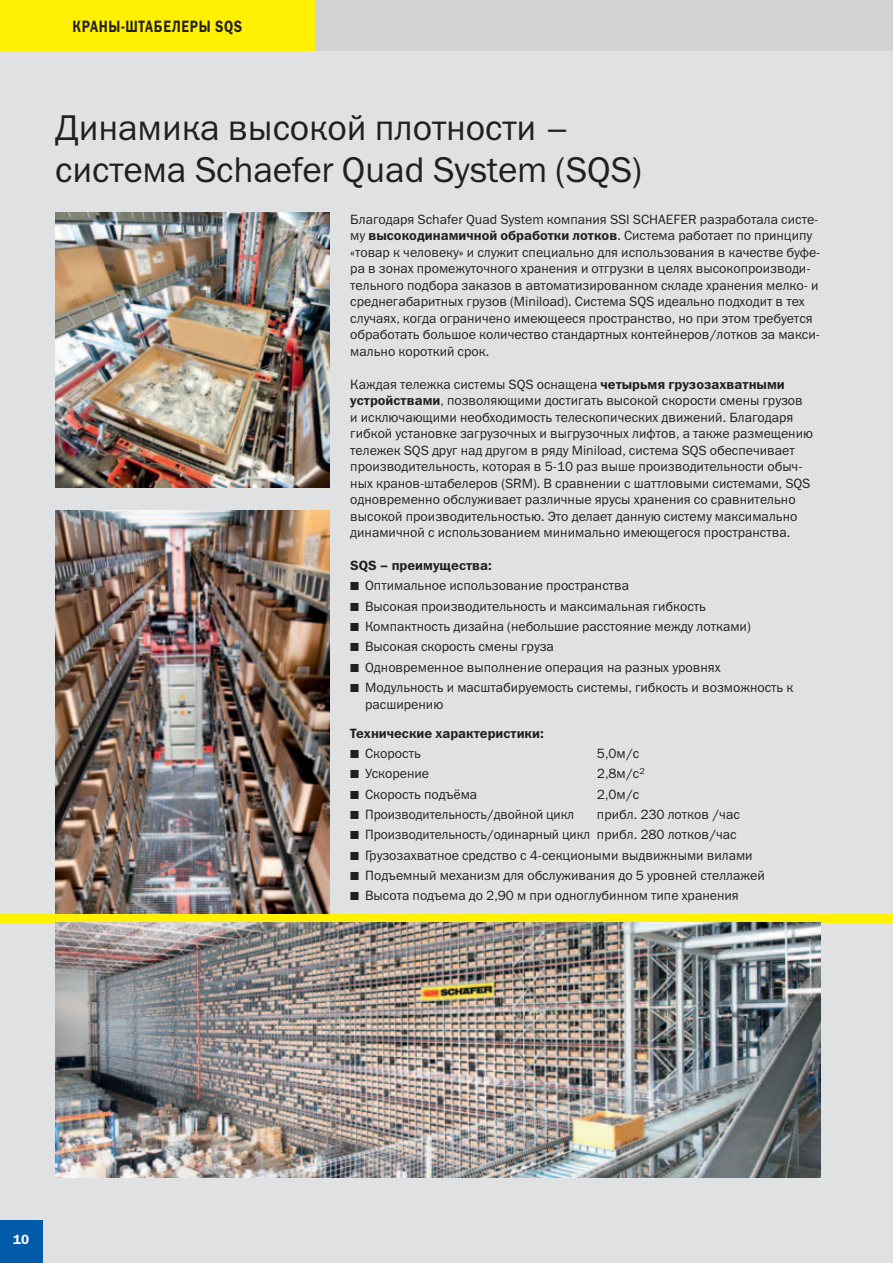
<style>
.page{position:relative;width:893px;height:1263px;background:#e0e1e3}
.page>*{position:absolute;margin:0;border:0;box-sizing:border-box;transform-origin:0 0}
.t1{font:36px/42px "Franklin Gothic Book C";letter-spacing:-.005em;color:#231f20}
.t2{font:16.5px "Franklin Gothic Demi C";letter-spacing:.05em;color:#231f20;scale:.8 1}
.t3{font:13.5px/16.5px "Franklin Gothic Book C";color:#231f20}
.t4{font:13.5px "Franklin Gothic Demi C";color:#231f20}
.t5{font:600 13.5px "Franklin Gothic";color:#fff}
.s1{font-family:"Franklin Gothic Book C"}
.s2{font-family:"Franklin Gothic Demi C"}
.s3{font-family:"European Pi Three"}
</style>
<div class="page">
<div style="left:0;top:0;width:893px;height:51px;background:#d1d2d4"></div>
<div style="left:0;top:0;width:315px;height:51px;background:#fff101"></div>
<img style="left:55px;top:510px;width:274px;height:404px">
<img style="left:55px;top:213px;width:274px;height:275px">
<div style="left:0;top:914px;width:893px;height:9px;background:#fff101"></div>
<div style="left:0;top:1220px;width:43px;height:43px;background:#015aaa"></div>
<img style="left:55px;top:923px;width:766px;height:255px">
<p class="t2" style="left:72px;top:20px;width:214px">КРАНЫ-ШТАБЕЛЕРЫ SQS</p>
<h1 class="t1" style="left:55px;top:110px;width:588px">Динамика высокой плотности – система Schaefer Quad System (SQS)</h1>
<p class="t3" style="left:350px;top:212px;width:470px">Благодаря Schafer Quad System компания SSI SCHAEFER разработала систе-</p>
<p class="t4" style="left:350px;top:230px;width:464px"><span class="s1">му</span> высокодинамичной обработки лотков<span class="s1">. Система работает по принципу</span></p>
<p class="t3" style="left:350px;top:245px;width:472px">«товар к человеку» и служит специально для использования в качестве буфе&shy;ра в зонах промежуточного хранения и отгрузки в целях высокопроизводи&shy;тельного подбора заказов в автоматизированном складе хранения мелко- и среднегабаритных грузов (Miniload). Система SQS идеально подходит в тех случаях, когда ограничено имеющееся пространство, но при этом требуется обработать большое количество стандартных контейнеров/лотков за макси&shy;мально короткий срок.</p>
<p class="t3" style="left:350px;top:377px;width:464px">Каждая тележка системы SQS оснащена <span class="s2">четырьмя грузозахватными устройствами</span>, позволяющими достигать высокой скорости смены грузов и исключающими необходимость телескопических движений. Благодаря гибкой установке загрузочных и выгрузочных лифтов, а также размещению тележек SQS друг над другом в ряду Miniload, система SQS обеспечивает производительность, которая в 5-10 раз выше производительности обыч&shy;ных кранов-штабелеров (SRM). В сравнении с шаттловыми системами, SQS одновременно обслуживает различные ярусы хранения со сравнительно высокой производительностью. Это делает данную систему максимально динамичной с использованием минимально имеющегося пространства.</p>
<p class="t4" style="left:350px;top:560px;width:143px">SQS – преимущества:</p>
<p class="t3" style="left:350px;top:579px;width:280px"><span class="s3">-</span> Оптимальное использование пространства</p>
<p class="t3" style="left:350px;top:599px;width:357px"><span class="s3">-</span> Высокая производительность и максимальная гибкость</p>
<p class="t3" style="left:350px;top:619px;width:402px"><span class="s3">-</span> Компактность дизайна (небольшие расстояние между лотками)</p>
<p class="t3" style="left:350px;top:640px;width:205px"><span class="s3">-</span> Высокая скорость смены груза</p>
<p class="t3" style="left:350px;top:660px;width:372px"><span class="s3">-</span> Одновременное выполнение операция на разных уровнях</p>
<p class="t3" style="left:365px;top:680px;width:430px;text-indent:-15px"><span class="s3">-</span> Модульность и масштабируемость системы, гибкость и возможность к расширению</p>
<p class="t4" style="left:350px;top:728px;width:195px">Технические характеристики:</p>
<p class="t3" style="left:350px;top:747px;width:72px"><span class="s3">-</span> Скорость</p>
<p class="t3" style="left:597px;top:747px;width:44px">5,0м/с</p>
<p class="t3" style="left:350px;top:767px;width:80px"><span class="s3">-</span> Ускорение</p>
<p class="t3" style="left:597px;top:767px;width:49px">2,8м/с<sup>2</sup></p>
<p class="t3" style="left:350px;top:787px;width:128px"><span class="s3">-</span> Скорость подъёма</p>
<p class="t3" style="left:597px;top:787px;width:44px">2,0м/с</p>
<p class="t3" style="left:350px;top:808px;width:225px"><span class="s3">-</span> Производительность/двойной цикл</p>
<p class="t3" style="left:597px;top:808px;width:144px">прибл. 230 лотков /час</p>
<p class="t3" style="left:350px;top:828px;width:388px"><span class="s3">-</span> Производительность/одинарный цикл прибл. 280 лотков/час</p>
<p class="t3" style="left:350px;top:848px;width:404px"><span class="s3">-</span> Грузозахватное средство с 4-секциоными выдвижными вилами</p>
<p class="t3" style="left:350px;top:869px;width:416px"><span class="s3">-</span> Подъемный механизм для обслуживания до 5 уровней стеллажей</p>
<p class="t3" style="left:350px;top:889px;width:390px"><span class="s3">-</span> Высота подъема до 2,90 м при одноглубинном типе хранения</p>
<p class="t5" style="left:13px;top:1235px;width:18px">10</p>
</div>
